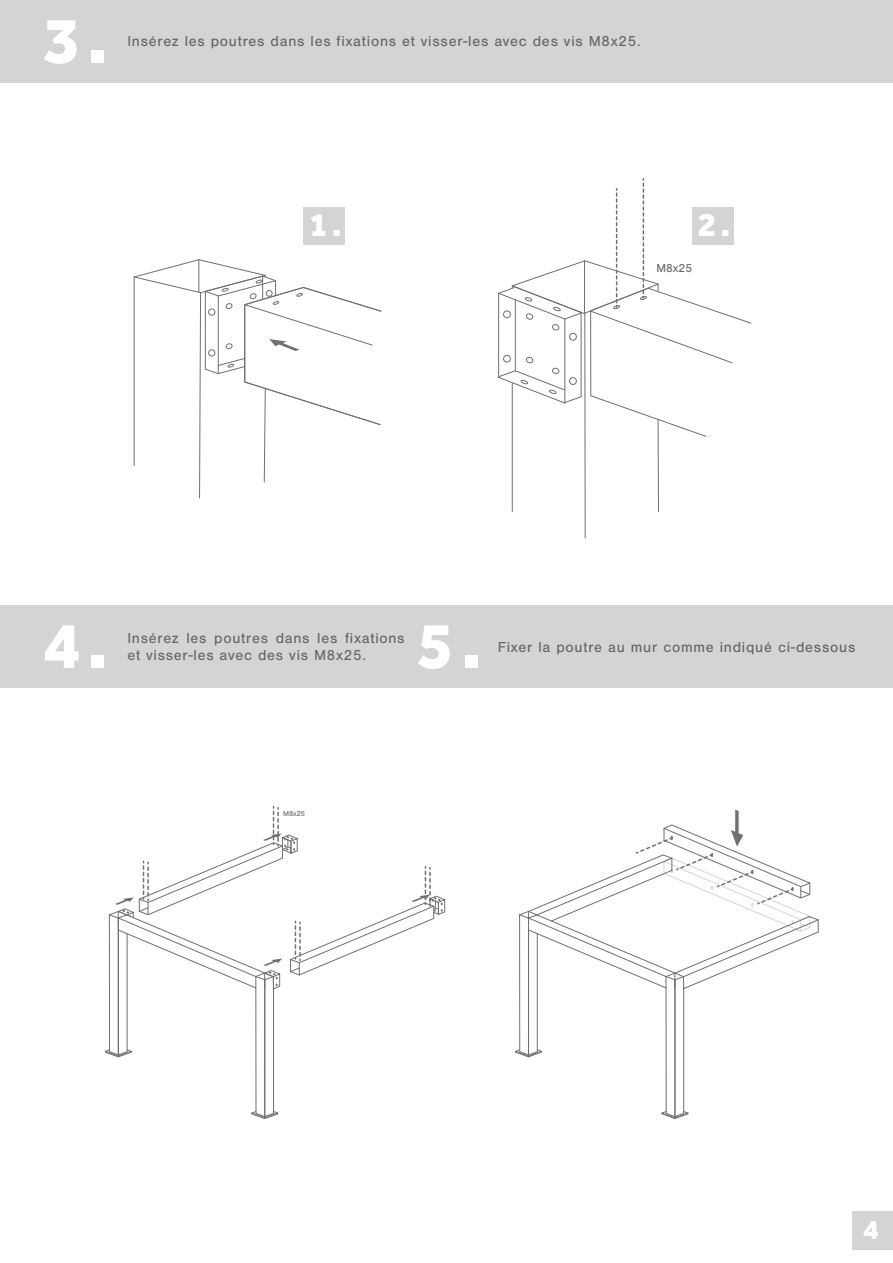
<style>
.page{position:relative;width:893px;height:1263px;background:#fff}
.page>*{position:absolute;margin:0;border:0;box-sizing:border-box;transform-origin:0 0}
.t1{font:800 67.5px "Effra";color:#fff}
.t2{font:800 34.5px "Effra";color:#fff}
.t3{font:800 28.5px "Effra";color:#fff}
.t4{font:15px/16.5px "Nimbus San";letter-spacing:.05em;color:#656365}
.t5{font:12px "Nimbus San";color:#656365}
.t6{font:7.5px "Nimbus San";color:#656365}
</style>
<div class="page">
<div style="left:852px;top:1211px;width:41px;height:38px;background:#d5d4d5"></div>
<div style="left:0;top:0;width:893px;height:82px;background:#d5d4d5"></div>
<hr style="left:658px;top:419px;width:1px;height:92px;background:#6f7073">
<hr style="left:585px;top:313px;width:1px;height:225px;background:#6f7073">
<hr style="left:512px;top:383px;width:1px;height:128px;background:#6f7073">
<svg style="left:498px;top:179px;width:253px;height:258px"></svg>
<div style="left:304px;top:207px;width:41px;height:37px;background:#d5d4d5"></div>
<svg style="left:134px;top:259px;width:247px;height:239px"></svg>
<div style="left:0;top:606px;width:893px;height:82px;background:#d5d4d5"></div>
<svg style="left:105px;top:807px;width:340px;height:312px"></svg>
<svg style="left:515px;top:810px;width:304px;height:309px"></svg>
<h1 class="t1" style="left:43px;top:0;width:66px">3.</h1>
<p class="t4" style="left:127px;top:33px;width:515px">Insérez les poutres dans les fixations et visser-les avec des vis M8x25.</p>
<h2 class="t2" style="left:309px;top:204px;width:34px">1.</h2>
<h2 class="t2" style="left:698px;top:204px;width:34px">2.</h2>
<p class="t5" style="left:657px;top:262px;width:37px">M8x25</p>
<h1 class="t1" style="left:43px;top:605px;width:66px">4.</h1>
<h1 class="t1" style="left:417px;top:605px;width:66px">5.</h1>
<p class="t4" style="left:127px;top:630px;width:279px">Insérez les poutres dans les fixations et visser-les avec des vis M8x25.</p>
<p class="t4" style="left:498px;top:639px;width:359px">Fixer la poutre au mur comme indiqué ci-dessous</p>
<p class="t6" style="left:283px;top:809px;width:23px">M8x25</p>
<h3 class="t3" style="left:863px;top:1213px;width:17px">4</h3>
</div>
